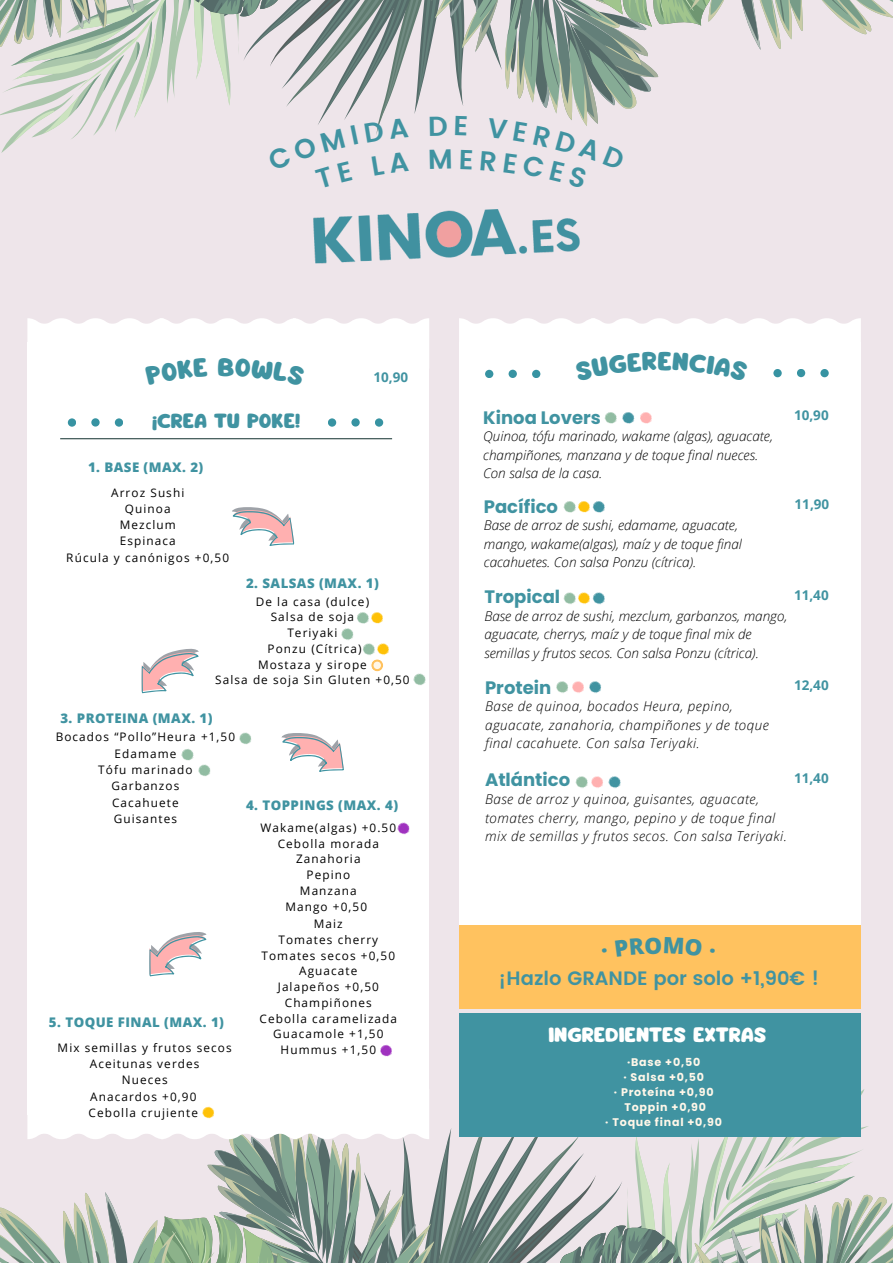
<style>
.page{position:relative;width:893px;height:1263px;background:#fff}
.page>*{position:absolute;margin:0;border:0;box-sizing:border-box;transform-origin:0 0}
.t1{font:22.5px "Mango";color:#4093a1}
.t2{font:600 19.35px "Poppins";color:#4093a1}
.t3{font:700 18px "Poppins";color:#4093a1}
.t4{font:18px "Mango";color:#fff}
.t5{font:17.77px "Mango";color:#4093a1}
.t6{font:italic 300 13.5px/18.5px "Open Sans";color:#000}
.t7{font:italic 300 13.5px/18.5px "Open Sans";letter-spacing:.035em;color:#000}
.t8{font:700 13.5px "Open Sans";color:#4093a1}
.t9{font:800 13.27px "Open Sans";letter-spacing:.035em;color:#4093a1}
.t10{font:11.77px "Open Sans";letter-spacing:.095em;color:#000}
.t11{font:700 11.1px "Poppins";letter-spacing:.07em;color:#fff7e9}
</style>
<div class="page">
<div style="left:0;top:0;width:892px;height:1262px;background:#eee5ea"></div>
<div style="left:27px;top:343px;width:402px;height:772px;background:#fff"></div>
<svg style="left:60px;top:422px;width:113px;height:18px"></svg>
<div style="left:459px;top:343px;width:402px;height:588px;background:#fff"></div>
<div style="left:115px;top:418px;width:8px;height:9px;background:#3793a2;border-radius:50%"></div>
<div style="left:91px;top:418px;width:9px;height:9px;background:#3793a2;border-radius:50%"></div>
<div style="left:68px;top:418px;width:8px;height:9px;background:#3793a2;border-radius:50%"></div>
<svg style="left:232px;top:507px;width:63px;height:39px"></svg>
<svg style="left:141px;top:648px;width:58px;height:46px"></svg>
<svg style="left:281px;top:733px;width:63px;height:39px"></svg>
<svg style="left:149px;top:932px;width:58px;height:45px"></svg>
<hr style="left:60px;top:438px;width:332px;height:1px;background:#2b4745">
<div style="left:375px;top:418px;width:8px;height:9px;background:#3793a2;border-radius:50%"></div>
<div style="left:351px;top:418px;width:9px;height:9px;background:#3793a2;border-radius:50%"></div>
<div style="left:328px;top:418px;width:8px;height:9px;background:#3793a2;border-radius:50%"></div>
<div style="left:459px;top:926px;width:402px;height:83px;background:#ffc25f"></div>
<div style="left:459px;top:1013px;width:402px;height:123px;background:#4093a1"></div>
<img style="left:313px;top:209px;width:267px;height:55px">
<svg style="left:0;top:1083px;width:893px;height:180px"></svg>
<svg style="left:239px;top:732px;width:12px;height:12px"></svg>
<svg style="left:182px;top:749px;width:28px;height:27px"></svg>
<svg style="left:605px;top:412px;width:11px;height:12px"></svg>
<svg style="left:622px;top:412px;width:12px;height:12px"></svg>
<svg style="left:640px;top:412px;width:12px;height:12px"></svg>
<svg style="left:564px;top:501px;width:40px;height:12px"></svg>
<svg style="left:556px;top:681px;width:45px;height:12px"></svg>
<svg style="left:576px;top:776px;width:44px;height:12px"></svg>
<svg style="left:564px;top:592px;width:40px;height:12px"></svg>
<svg style="left:414px;top:673px;width:11px;height:12px"></svg>
<svg style="left:341px;top:612px;width:48px;height:59px"></svg>
<svg style="left:380px;top:1045px;width:12px;height:12px"></svg>
<svg style="left:398px;top:823px;width:11px;height:11px"></svg>
<svg style="left:459px;top:318px;width:402px;height:60px"></svg>
<svg style="left:27px;top:318px;width:402px;height:25px;background:#fdfcfc"></svg>
<svg style="left:0;top:0;width:893px;height:189px"></svg>
<h5 class="t1" style="left:218px;top:357px;width:18px">B</h5>
<p class="t5" style="left:152px;top:413px;width:149px">¡CREA TU POKE!</p>
<p class="t9" style="left:88px;top:458px;width:117px">1. BASE (MAX. 2)</p>
<h3 class="t10" style="left:111px;top:484px;width:75px">Arroz Sushi</h3>
<p class="t10" style="left:125px;top:500px;width:47px">Quinoa</p>
<p class="t10" style="left:120px;top:517px;width:58px">Mezclum</p>
<p class="t10" style="left:120px;top:533px;width:57px">Espinaca</p>
<p class="t10" style="left:66px;top:549px;width:164px">Rúcula y canónigos +0,50</p>
<p class="t8" style="left:373px;top:367px;width:36px">10,90</p>
<h5 class="t9" style="left:246px;top:574px;width:134px">2. SALSAS (MAX. 1)</h5>
<p class="t10" style="left:256px;top:593px;width:115px">De la casa (dulce)</p>
<p class="t10" style="left:271px;top:609px;width:85px">Salsa de soja</p>
<p class="t10" style="left:287px;top:624px;width:52px">Teriyaki</p>
<p class="t10" style="left:267px;top:640px;width:95px">Ponzu (Cítrica)</p>
<p class="t10" style="left:258px;top:656px;width:110px">Mostaza y sirope</p>
<p class="t10" style="left:215px;top:672px;width:196px">Salsa de soja Sin Gluten +0,50</p>
<p class="t9" style="left:60px;top:709px;width:154px">3. PROTEINA (MAX. 1)</p>
<p class="t10" style="left:56px;top:729px;width:181px">Bocados “Pollo”Heura +1,50</p>
<p class="t10" style="left:114px;top:745px;width:63px">Edamame</p>
<p class="t10" style="left:98px;top:761px;width:96px">Tófu marinado</p>
<p class="t10" style="left:111px;top:778px;width:69px">Garbanzos</p>
<p class="t10" style="left:112px;top:794px;width:68px">Cacahuete</p>
<p class="t10" style="left:114px;top:810px;width:65px">Guisantes</p>
<p class="t9" style="left:49px;top:1013px;width:176px">5. TOQUE FINAL (MAX. 1)</p>
<p class="t9" style="left:246px;top:795px;width:154px">4. TOPPINGS (MAX. 4)</p>
<p class="t10" style="left:260px;top:819px;width:137px">Wakame(algas) +0.50</p>
<p class="t10" style="left:278px;top:835px;width:103px">Cebolla morada</p>
<p class="t10" style="left:296px;top:851px;width:66px">Zanahoria</p>
<p class="t10" style="left:306px;top:866px;width:45px">Pepino</p>
<p class="t10" style="left:300px;top:882px;width:58px">Manzana</p>
<h5 class="t10" style="left:285px;top:898px;width:83px">Mango +0,50</h5>
<p class="t10" style="left:314px;top:915px;width:30px">Maiz</p>
<p class="t10" style="left:278px;top:931px;width:101px">Tomates cherry</p>
<p class="t10" style="left:261px;top:947px;width:135px">Tomates secos +0,50</p>
<p class="t10" style="left:299px;top:963px;width:60px">Aguacate</p>
<p class="t10" style="left:278px;top:978px;width:103px">Jalapeños +0,50</p>
<p class="t10" style="left:285px;top:994px;width:89px">Champiñones</p>
<p class="t10" style="left:259px;top:1010px;width:139px">Cebolla caramelizada</p>
<p class="t10" style="left:273px;top:1026px;width:112px">Guacamole +1,50</p>
<p class="t10" style="left:58px;top:1040px;width:176px">Mix semillas y frutos secos</p>
<p class="t10" style="left:280px;top:1041px;width:97px">Hummus +1,50</p>
<p class="t10" style="left:90px;top:1055px;width:111px">Aceitunas verdes</p>
<p class="t10" style="left:122px;top:1071px;width:47px">Nueces</p>
<p class="t10" style="left:90px;top:1088px;width:108px">Anacardos +0,90</p>
<p class="t10" style="left:89px;top:1104px;width:111px">Cebolla crujiente</p>
<p class="t3" style="left:483px;top:405px;width:119px">Kinoa Lovers</p>
<p class="t8" style="left:794px;top:406px;width:36px">10,90</p>
<p class="t6" style="left:483px;top:427px;width:291px">Quinoa, tófu marinado, wakame (algas), aguacate, champiñones, manzana y de toque final nueces.<br>Con salsa de la casa.</p>
<p class="t3" style="left:484px;top:494px;width:76px">Pacífico</p>
<h3 class="t8" style="left:794px;top:495px;width:36px">11,90</h3>
<h5 class="t6" style="left:484px;top:516px;width:260px">Base de arroz de sushi, edamame, aguacate, mango, wakame(algas), maíz y de toque final cacahuetes. Con salsa Ponzu (cítrica).</h5>
<p class="t3" style="left:484px;top:584px;width:77px">Tropical</p>
<p class="t8" style="left:794px;top:585px;width:36px">11,40</p>
<p class="t6" style="left:484px;top:606px;width:304px">Base de arroz de sushi, mezclum, garbanzos, mango, aguacate, cherrys, maíz y de toque final mix de semillas y frutos secos. Con salsa Ponzu (cítrica).</p>
<h1 class="t3" style="left:485px;top:675px;width:68px">Protein</h1>
<h1 class="t8" style="left:794px;top:676px;width:36px">12,40</h1>
<p class="t7" style="left:485px;top:697px;width:285px">Base de quinoa, bocados Heura, pepino, aguacate, zanahoria, champiñones y de toque final cacahuete. Con salsa Teriyaki.</p>
<p class="t3" style="left:485px;top:767px;width:87px">Atlántico</p>
<p class="t8" style="left:794px;top:768px;width:36px">11,40</p>
<p class="t7" style="left:485px;top:789px;width:303px">Base de arroz y quinoa, guisantes, aguacate, tomates cherry, mango, pepino y de toque final mix de semillas y frutos secos. Con salsa Teriyaki.</p>
<p class="t2" style="left:498px;top:967px;width:322px">¡Hazlo GRANDE por solo +1,90€ !</p>
<p class="t4" style="left:548px;top:1027px;width:219px">INGREDIENTES EXTRAS</p>
<p class="t11" style="left:627px;top:1054px;width:75px">·Base +0,50</p>
<p class="t11" style="left:623px;top:1069px;width:82px">· Salsa +0,50</p>
<p class="t11" style="left:614px;top:1084px;width:101px">· Proteína +0,90</p>
<p class="t11" style="left:624px;top:1099px;width:83px">Toppin +0,90</p>
<p class="t11" style="left:605px;top:1115px;width:118px">· Toque final +0,90</p>
</div>
